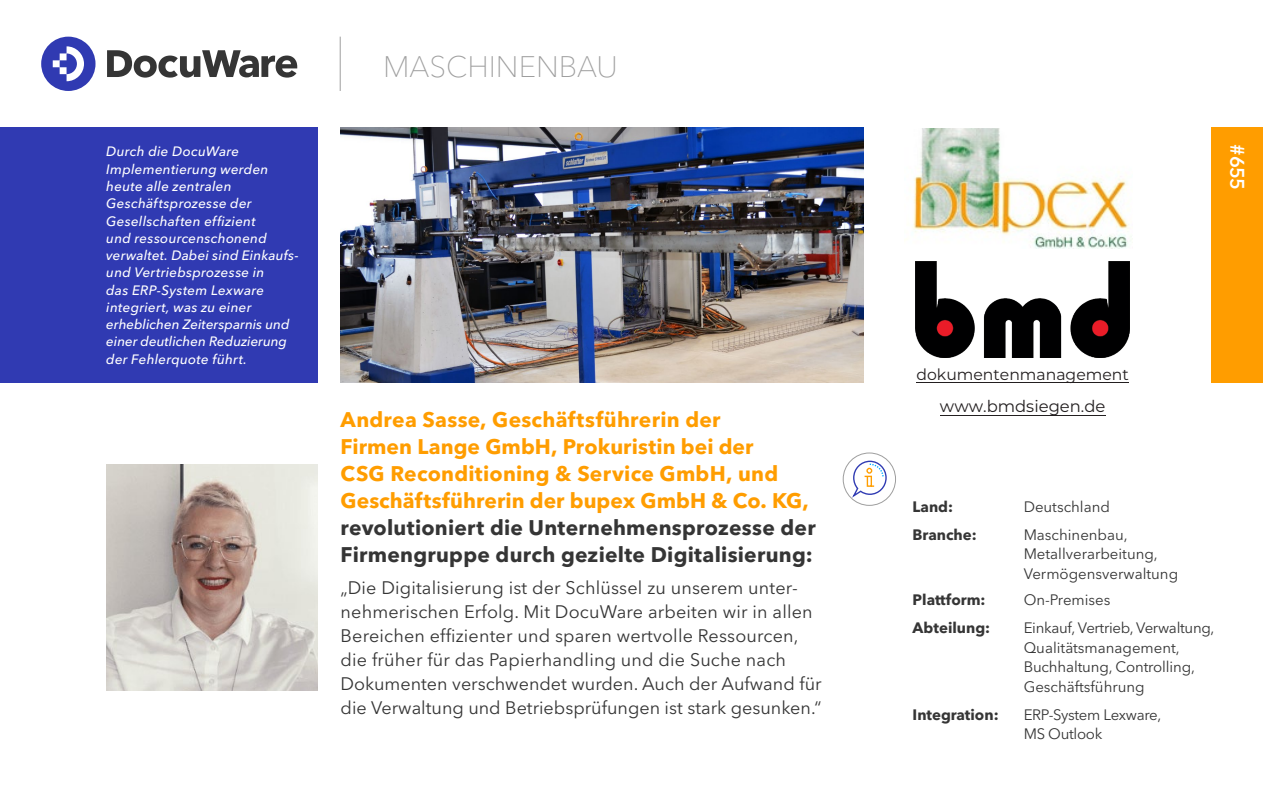
<style>
.page{position:relative;width:1263px;height:787px;background:#fff}
.page>*{position:absolute;margin:0;border:0;box-sizing:border-box;transform-origin:0 0}
.t1{font:100 29.4px "Avenir Next LT Pro";color:#9e9e9e}
.t2{font:700 21px/27px "Avenir Next LT Pro";letter-spacing:.01em;color:#ff9d00}
.t3{font:700 21px/27px "Avenir Next LT Pro";letter-spacing:.01em;color:#353535}
.t4{font:600 19.5px "Avenir Next LT Pro";color:#fff}
.t5{font:18px/24px "Avenir Next LT Pro";letter-spacing:.01em;color:#353535}
.t6{font:16.35px "Montserrat";color:#231f20}
.t7{font:15.6px "Montserrat";color:#231f20}
.t8{font:15px/19.5px "Avenir Next LT Pro";color:#353535}
.t9{font:700 15px "Avenir Next LT Pro";color:#353535}
.t10{font:15px/19.5px "Avenir Next LT Pro";letter-spacing:-.02em;color:#353535}
.t11{font:italic 500 13.5px/17.2px "Avenir Next LT Pro";letter-spacing:.02em;color:#fff}
</style>
<div class="page">
<svg style="left:41px;top:37px;width:55px;height:54px"></svg>
<svg style="left:107px;top:50px;width:190px;height:28px"></svg>
<hr style="left:340px;top:37px;width:1px;height:54px;background:#9e9e9e">
<div style="left:1212px;top:128px;width:51px;height:255px;background:#ff9d00"></div>
<div style="left:0;top:128px;width:317px;height:255px;background:#303ab2"></div>
<div style="left:843px;top:452px;width:53px;height:54px;border:1px solid #9e9e9e;border-radius:50%"></div>
<svg style="left:850px;top:460px;width:37px;height:39px"></svg>
<img style="left:106px;top:465px;width:211px;height:225px">
<img style="left:912px;top:128px;width:217px;height:120px">
<img style="left:341px;top:128px;width:522px;height:255px">
<img style="left:915px;top:261px;width:215px;height:97px">
<hr style="left:940px;top:414px;width:165px;height:1px;background:#231f20">
<hr style="left:916px;top:382px;width:213px;height:1px;background:#231f20">
<p class="t11" style="left:106px;top:143px;width:194px">Durch die DocuWare<br>Implementierung werden heute alle zentralen<br>Geschäftsprozesse der<br>Gesellschaften effizient<br>und ressourcenschonend verwaltet. Dabei sind Einkaufs&shy;und Vertriebsprozesse in<br>das ERP-System Lexware integriert, was zu einer erheblichen Zeitersparnis und einer deutlichen Reduzierung der Fehlerquote führt.</p>
<h1 class="t1" style="left:383px;top:49px;width:236px">MASCHINENBAU</h1>
<p class="t2" style="left:341px;top:406px;width:470px">Andrea Sasse, Geschäftsführerin der<br>Firmen Lange GmbH, Prokuristin bei der<br>CSG Reconditioning &amp; Service GmbH, und Geschäftsführerin der bupex GmbH &amp; Co. KG,</p>
<p class="t3" style="left:341px;top:514px;width:477px">revolutioniert die Unternehmensprozesse der<br>Firmengruppe durch gezielte Digitalisierung:</p>
<p class="t5" style="left:341px;top:576px;width:482px">„Die Digitalisierung ist der Schlüssel zu unserem unter&shy;nehmerischen Erfolg. Mit DocuWare arbeiten wir in allen Bereichen effizienter und sparen wertvolle Ressourcen, die früher für das Papierhandling und die Suche nach Dokumenten verschwendet wurden. Auch der Aufwand für die Verwaltung und Betriebsprüfungen ist stark gesunken.“</p>
<p class="t4" style="left:1249px;top:144px;width:47px;rotate:90deg">#655</p>
<p class="t7" style="left:916px;top:364px;width:214px">dokumentenmanagement</p>
<p class="t6" style="left:940px;top:395px;width:167px">www.bmdsiegen.de</p>
<p class="t9" style="left:913px;top:497px;width:42px">Land:</p>
<p class="t8" style="left:1024px;top:496px;width:88px">Deutschland</p>
<p class="t9" style="left:913px;top:525px;width:66px">Branche:</p>
<p class="t8" style="left:1024px;top:524px;width:156px">Maschinenbau,<br>Metallverarbeitung,<br>Vermögensverwaltung</p>
<p class="t9" style="left:913px;top:590px;width:74px">Plattform:</p>
<p class="t8" style="left:1024px;top:590px;width:88px">On-Premises</p>
<p class="t9" style="left:913px;top:618px;width:79px">Abteilung:</p>
<p class="t8" style="left:1024px;top:618px;width:192px">Einkauf, Vertrieb, Verwaltung,<br>Qualitätsmanagement,<br>Buchhaltung, Controlling,<br>Geschäftsführung</p>
<p class="t9" style="left:913px;top:705px;width:88px">Integration:</p>
<p class="t10" style="left:1024px;top:704px;width:139px">ERP-System Lexware,<br>MS Outlook</p>
</div>
